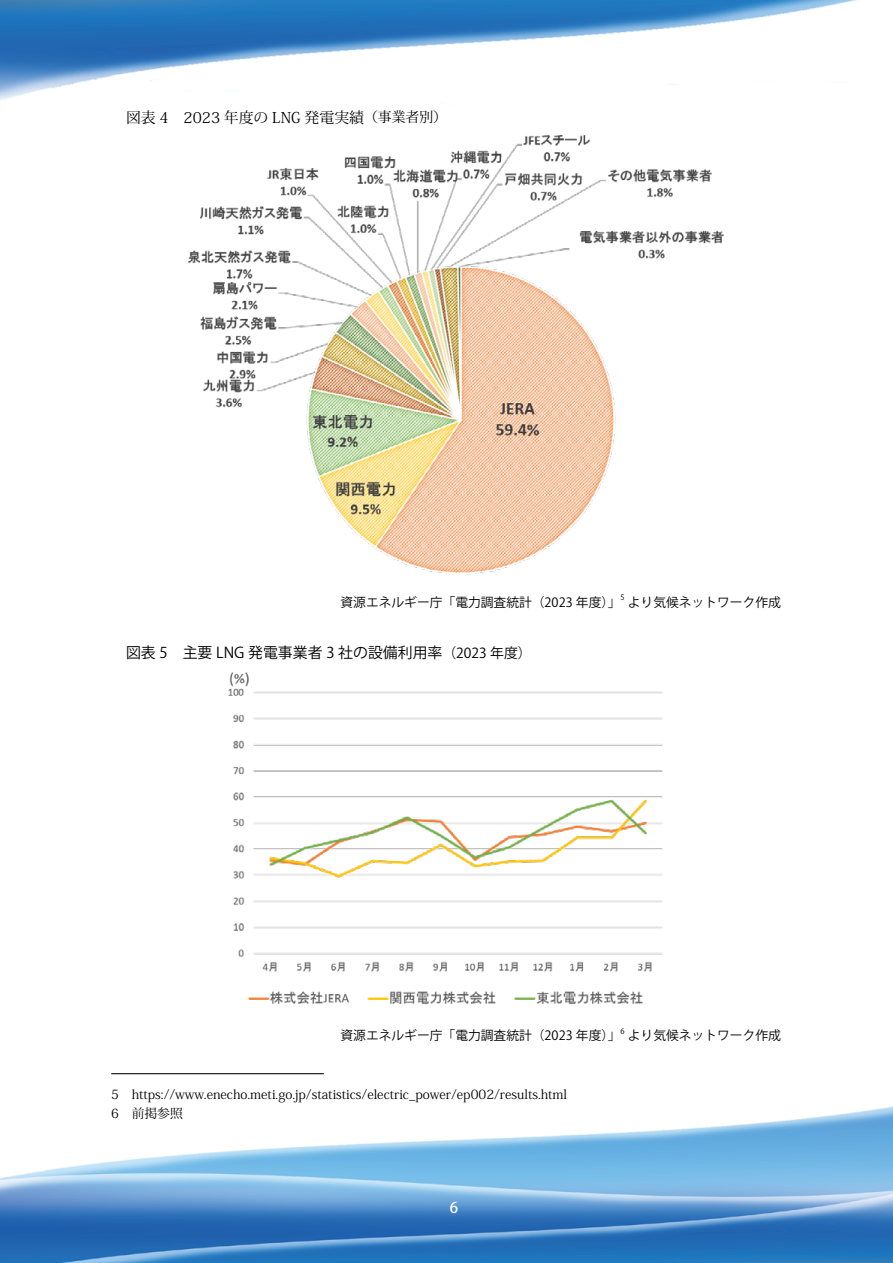
<style>
.page{position:relative;width:893px;height:1263px;background:#fff}
.page>*{position:absolute;margin:0;border:0;box-sizing:border-box;transform-origin:0 0}
.t1{font:14.85px "Koz Go Pro";color:#000}
.t2{font:14.85px "Koz Min Pro";color:#000}
.t3{font:500 14.85px "Koz Go Pro";color:#fff}
.t4{font:12.75px/19.2px "Koz Min Pro";color:#000}
.t5{font:12.75px "Koz Go Pro";color:#000}
.t6{font:7.5px "Koz Go Pro";color:#000}
.s1{font-size:13.8px}
</style>
<div class="page">
<img style="left:0;top:0;width:893px;height:1263px">
<hr style="left:111px;top:1073px;width:213px;height:1px;background:#000">
<img style="left:176px;top:128px;width:561px;height:457px">
<img style="left:200px;top:664px;width:477px;height:346px">
<p class="t2" style="left:126px;top:107px;width:322px">図表 4　2023 年度の LNG 発電実績<span class="s1">（事業者別）</span></p>
<p class="t5" style="left:340px;top:594px;width:282px">資源エネルギー庁「電力調査統計（2023 年度）」</p>
<p class="t6" style="left:621px;top:593px;width:6px">5</p>
<p class="t5" style="left:628px;top:594px;width:155px">より気候ネットワーク作成</p>
<p class="t1" style="left:126px;top:643px;width:407px">図表 5　主要 LNG 発電事業者 3 社の設備利用率<span class="s1">（2023 年度）</span></p>
<p class="t5" style="left:340px;top:1027px;width:282px">資源エネルギー庁「電力調査統計（2023 年度）」</p>
<p class="t6" style="left:621px;top:1026px;width:6px">6</p>
<p class="t5" style="left:628px;top:1027px;width:155px">より気候ネットワーク作成</p>
<p class="t4" style="left:111px;top:1084px;width:457px">5　https://www.enecho.meti.go.jp/statistics/electric_power/ep002/results.html<br>6　前掲参照</p>
<p class="t3" style="left:450px;top:1198px;width:10px">6</p>
</div>
